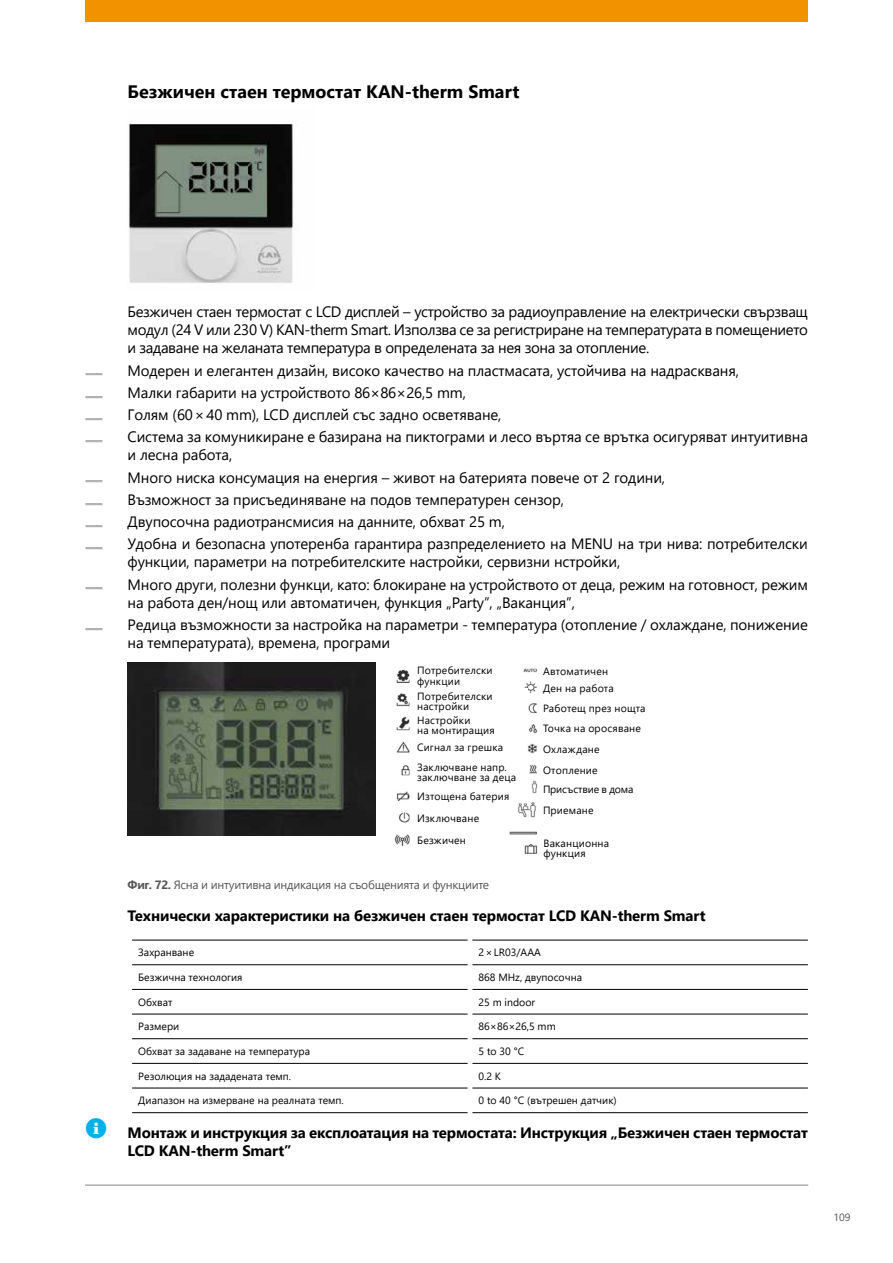
<style>
.page{position:relative;width:893px;height:1263px;background:#fff}
.page>*{position:absolute;margin:0;border:0;box-sizing:border-box;transform-origin:0 0}
.t1{font:700 18px "Segoe UI";color:#000}
.t2{font:15px/18px "Segoe UI";letter-spacing:-.01em;color:#000}
.t3{font:700 15px/18px "Segoe UI";letter-spacing:-.01em;color:#000}
.t4{font:12px "Segoe UI";letter-spacing:-.025em;color:#575756}
.t5{font:10.5px/10.5px "Segoe UI";letter-spacing:.015em;color:#020203}
.t6{font:10.5px "Segoe UI";color:#000}
.t7{font:10.5px/20.2px "Segoe UI";letter-spacing:-.01em;color:#020203}
.t8{font:10.5px "Segoe UI";color:#575756}
.s1{font-family:"Microgramma D Bol Ext";font-size:16.2px;color:#b3b2b2}
.s2{font-weight:700}
.s3{font-family:"Combi Numerals";font-size:27px;color:#00b1eb}
</style>
<div class="page">
<div style="left:85px;top:0;width:723px;height:21px;background:#f39200"></div>
<hr style="left:85px;top:1185px;width:723px;height:1px;background:#878787">
<img style="left:128px;top:123px;width:166px;height:160px">
<img style="left:394px;top:668px;width:144px;height:186px">
<img style="left:128px;top:663px;width:248px;height:173px">
<div style="left:417px;top:662px;width:104px;height:27px;background:#fff"></div>
<div style="left:417px;top:688px;width:110px;height:26px;background:#fff"></div>
<div style="left:417px;top:714px;width:110px;height:22px;background:#fff"></div>
<div style="left:417px;top:740px;width:95px;height:15px;background:#fff"></div>
<div style="left:417px;top:788px;width:95px;height:16px;background:#fff"></div>
<div style="left:417px;top:810px;width:95px;height:16px;background:#fff"></div>
<div style="left:417px;top:833px;width:91px;height:15px;background:#fff"></div>
<div style="left:417px;top:757px;width:112px;height:30px;background:#fff"></div>
<hr style="left:132px;top:940px;width:336px;height:1px;background:#000">
<hr style="left:472px;top:940px;width:336px;height:1px;background:#000">
<hr style="left:132px;top:964px;width:336px;height:1px;background:#000">
<hr style="left:472px;top:964px;width:336px;height:1px;background:#000">
<hr style="left:132px;top:989px;width:336px;height:1px;background:#000">
<hr style="left:472px;top:989px;width:336px;height:1px;background:#000">
<hr style="left:132px;top:1014px;width:336px;height:1px;background:#000">
<hr style="left:472px;top:1014px;width:336px;height:1px;background:#000">
<hr style="left:132px;top:1038px;width:336px;height:1px;background:#000">
<hr style="left:472px;top:1038px;width:336px;height:1px;background:#000">
<hr style="left:132px;top:1063px;width:336px;height:1px;background:#000">
<hr style="left:472px;top:1063px;width:336px;height:1px;background:#000">
<hr style="left:132px;top:1088px;width:336px;height:1px;background:#000">
<hr style="left:472px;top:1088px;width:336px;height:1px;background:#000">
<hr style="left:132px;top:1112px;width:336px;height:1px;background:#000">
<hr style="left:472px;top:1112px;width:336px;height:1px;background:#000">
<p class="t1" style="left:128px;top:75px;width:393px">Безжичен стаен термостат KAN‑therm Smart</p>
<p class="t2" style="left:128px;top:302px;width:682px;text-align:justify">Безжичен стаен термостат с LCD дисплей – устройство за радиоуправление на електрически свързващ модул (24 V или 230 V) KAN-therm Smart. Използва се за регистриране на температурата в помещението и задаване на желаната температура в определената за нея зона за отопление.</p>
<p class="t2" style="left:85px;top:360px;width:655px"><span class="s1">—</span> Модерен и елегантен дизайн, високо качество на пластмасата, устойчива на надраскваня,</p>
<p class="t2" style="left:85px;top:382px;width:382px"><span class="s1">—</span> Малки габарити на устройството 86×86×26,5 mm,</p>
<p class="t2" style="left:85px;top:405px;width:418px"><span class="s1">—</span> Голям (60×40 mm), LCD дисплей със задно осветяване,</p>
<p class="t2" style="left:128px;top:427px;width:682px;text-indent:-43px"><span class="s1">—</span> Система за комуникиране е базирана на пиктограми и лесо въртяа се врътка осигуряват интуитивна и лесна работа,</p>
<p class="t2" style="left:85px;top:467px;width:582px"><span class="s1">—</span> Много ниска консумация на енергия – живот на батерията повече от 2 години,</p>
<p class="t2" style="left:85px;top:489px;width:481px"><span class="s1">—</span> Възможност за присъединяване на подов температурен сензор,</p>
<p class="t2" style="left:85px;top:512px;width:421px"><span class="s1">—</span> Двупосочна радиотрансмисия на данните, обхват 25 m,</p>
<p class="t2" style="left:128px;top:534px;width:682px;text-indent:-43px"><span class="s1">—</span> Удобна и безопасна употеренба гарантира разпределението на MENU на три нива: потребителски функции, параметри на потребителските настройки, сервизни нстройки,</p>
<p class="t2" style="left:128px;top:574px;width:682px;text-indent:-43px"><span class="s1">—</span> Много други, полезни функци, като: блокиране на устройството от деца, режим на готовност, режим на работа ден/нощ или автоматичен, функция „Party”, „Ваканция”,</p>
<p class="t2" style="left:128px;top:614px;width:682px;text-indent:-43px"><span class="s1">—</span> Редица възможности за настройка на параметри - температура (отопление / охлаждане, понижение на температурата), времена, програми</p>
<p class="t5" style="left:417px;top:664px;width:77px">Потребителски функции</p>
<p class="t5" style="left:417px;top:690px;width:77px">Потребителски настройки</p>
<p class="t5" style="left:417px;top:714px;width:79px">Настройки<br>на монтиращия</p>
<p class="t5" style="left:417px;top:741px;width:87px">Сигнал за грешка</p>
<p class="t5" style="left:417px;top:784px;width:94px;line-height:22px">Изтощена батерия<br>Изключване<br>Безжичен</p>
<p class="t5" style="left:543px;top:663px;width:72px;line-height:16.2px">Автоматичен<br>Ден на работа</p>
<p class="t5" style="left:543px;top:697px;width:104px;line-height:20.5px">Работещ през нощта<br>Точка на оросяване<br>Охлаждане<br>Отопление</p>
<p class="t7" style="left:543px;top:778px;width:92px">Присъствие в дома<br>Приемане</p>
<p class="t5" style="left:543px;top:837px;width:67px">Ваканционна функция</p>
<p class="t5" style="left:417px;top:761px;width:101px">Заключване напр. заключване за деца</p>
<p class="t4" style="left:128px;top:873px;width:363px"><span class="s2">Фиг. 72.</span> Ясна и интуитивна индикация на съобщенията и функциите</p>
<p class="t3" style="left:128px;top:906px;width:579px">Технически характеристики на безжичен стаен термостат LCD KAN‑therm Smart</p>
<p class="t6" style="left:138px;top:943px;width:57px">Захранване</p>
<p class="t6" style="left:478px;top:943px;width:64px">2×LR03/AAA</p>
<p class="t6" style="left:138px;top:967px;width:106px">Безжична технология</p>
<p class="t6" style="left:478px;top:967px;width:105px">868 MHz, двупосочна</p>
<p class="t6" style="left:138px;top:992px;width:36px">Обхват</p>
<p class="t6" style="left:478px;top:992px;width:58px">25 m indoor</p>
<p class="t6" style="left:138px;top:1016px;width:43px">Размери</p>
<p class="t6" style="left:478px;top:1016px;width:79px">86×86×26,5 mm</p>
<p class="t6" style="left:138px;top:1041px;width:173px">Обхват за задаване на температура</p>
<p class="t6" style="left:478px;top:1041px;width:47px">5 to 30 °C</p>
<p class="t6" style="left:138px;top:1066px;width:154px">Резолюция на зададената темп.</p>
<p class="t6" style="left:478px;top:1066px;width:24px">0.2 K</p>
<p class="t6" style="left:138px;top:1090px;width:207px">Диапазон на измерване на реалната темп.</p>
<p class="t6" style="left:478px;top:1090px;width:140px">0 to 40 °C (вътрешен датчик)</p>
<p class="t3" style="left:128px;top:1122px;width:682px;text-indent:-43px"><span class="s3">p</span> Монтаж и инструкция за експлоатация на термостата: Инструкция „Безжичен стаен термостат<br>LCD KAN‑therm Smart”</p>
<p class="t8" style="left:833px;top:1207px;width:18px">109</p>
</div>
